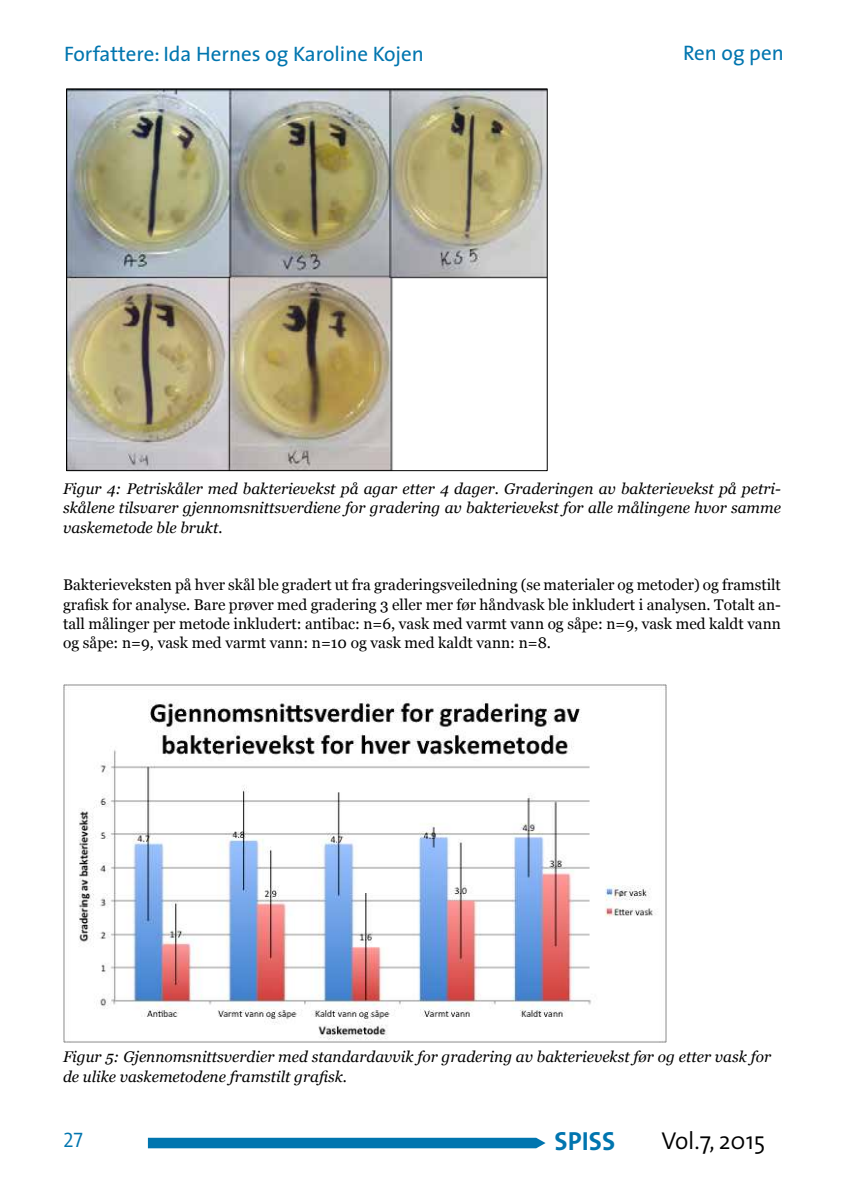
<style>
.page{position:relative;width:844px;height:1191px;background:#fff}
.page>*{position:absolute;margin:0;border:0;box-sizing:border-box;transform-origin:0 0}
.t1{font:26.25px "The Sans Bold Caps";color:#0075af}
.t2{font:300 24.5px "The Sans";color:#000}
.t3{font:21px "The Sans";color:#0075af}
.t4{font:21px "The Sans Semi Light Caps";color:#0075af}
.t5{font:15.4px/19.2px "Georgia";color:#000;text-align:justify}
.t6{font:italic 15.4px/19.2px "Georgia";color:#000;text-align:justify}
</style>
<div class="page">
<svg style="left:148px;top:1137px;width:397px;height:11px;background:#147fb5"></svg>
<img style="left:68px;top:90px;width:477px;height:379px">
<img style="left:64px;top:684px;width:602px;height:358px">
<h3 class="t3" style="left:64px;top:36px;width:361px">Forfattere: Ida Hernes og Karoline Kojen</h3>
<h3 class="t3" style="left:683px;top:36px;width:102px">Ren og pen</h3>
<p class="t6" style="left:63px;top:479px;width:719px">Figur 4: Petriskåler med bakterievekst på agar etter 4 dager. Graderingen av bakterievekst på petri&shy;skålene tilsvarer gjennomsnittsverdiene for gradering av bakterievekst for alle målingene hvor samme vaskemetode ble brukt.</p>
<p class="t5" style="left:63px;top:576px;width:719px">Bakterieveksten på hver skål ble gradert ut fra graderingsveiledning (se materialer og metoder) og framstilt grafisk for analyse. Bare prøver med gradering 3 eller mer før håndvask ble inkludert i analysen. Totalt an&shy;tall målinger per metode inkludert: antibac: n=6, vask med varmt vann og såpe: n=9, vask med kaldt vann og såpe: n=9, vask med varmt vann: n=10 og vask med kaldt vann: n=8.</p>
<p class="t6" style="left:63px;top:1047px;width:709px">Figur 5: Gjennomsnittsverdier med standardavvik for gradering av bakterievekst før og etter vask for de ulike vaskemetodene framstilt grafisk.</p>
<h3 class="t4" style="left:63px;top:1122px;width:22px">27</h3>
<h1 class="t1" style="left:554px;top:1119px;width:62px">SPISS</h1>
<h2 class="t2" style="left:661px;top:1120px;width:105px">Vol.7, 2015</h2>
</div>
